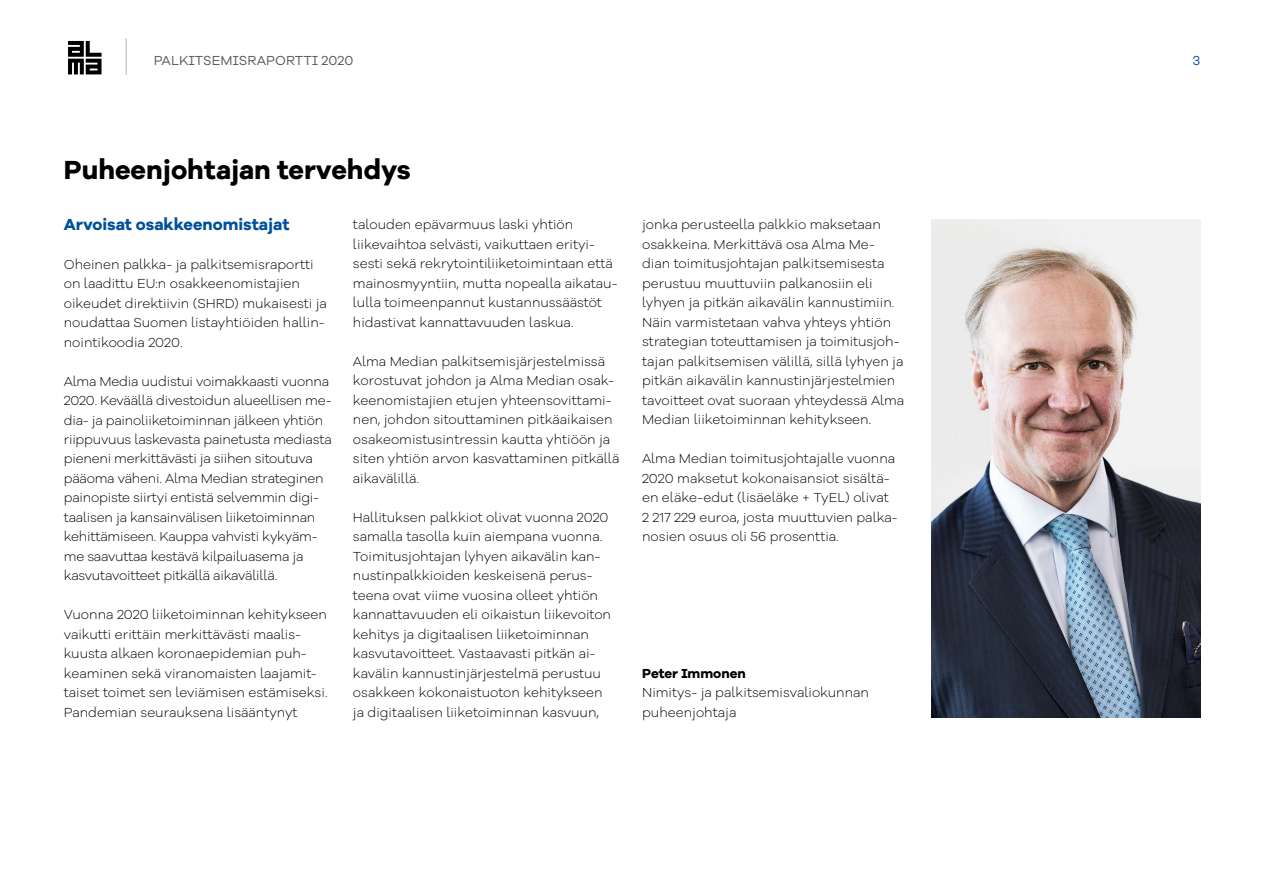
<style>
.page{position:relative;width:1263px;height:893px;background:#fff}
.page>*{position:absolute;margin:0;border:0;box-sizing:border-box;transform-origin:0 0}
.t1{font:700 27px "Galano Grotesque Alt";color:#000}
.t2{font:700 16.5px "Galano Grotesque Alt";color:#00509b}
.t3{font:300 13.5px/19.5px "Galano Grotesque Alt";color:#000}
.t4{font:13.5px "Galano Grotesque Alt";letter-spacing:.01em;color:#58595b}
.t5{font:700 13.5px "Galano Grotesque Alt";color:#000}
.t6{font:13.5px "Galano Grotesque Alt";color:#00509b}
</style>
<div class="page">
<hr style="left:126px;top:38px;width:1px;height:37px;background:#b9afa5">
<svg style="left:68px;top:41px;width:34px;height:33px"></svg>
<img style="left:931px;top:220px;width:269px;height:497px">
<p class="t4" style="left:154px;top:51px;width:201px">PALKITSEMISRAPORTTI 2020</p>
<p class="t6" style="left:1192px;top:51px;width:9px">3</p>
<h1 class="t1" style="left:64px;top:152px;width:349px">Puheenjohtajan tervehdys</h1>
<p class="t2" style="left:64px;top:213px;width:227px">Arvoisat osakkeenomistajat</p>
<p class="t3" style="left:64px;top:254px;width:265px">Oheinen palkka- ja palkitsemisraportti on laadittu EU:n osakkeenomistajien oikeudet direktiivin (SHRD) mukaisesti ja noudattaa Suomen listayhtiöiden hallin&shy;nointikoodia 2020.</p>
<p class="t3" style="left:64px;top:371px;width:269px">Alma Media uudistui voimakkaasti vuonna 2020. Keväällä divestoidun alueellisen me&shy;dia- ja painoliiketoiminnan jälkeen yhtiön riippuvuus laskevasta painetusta mediasta pieneni merkittävästi ja siihen sitoutuva pääoma väheni. Alma Median strateginen painopiste siirtyi entistä selvemmin digi&shy;taalisen ja kansainvälisen liiketoiminnan kehittämiseen. Kauppa vahvisti kykyäm&shy;me saavuttaa kestävä kilpailuasema ja kasvutavoitteet pitkällä aikavälillä.</p>
<p class="t3" style="left:64px;top:605px;width:265px">Vuonna 2020 liiketoiminnan kehitykseen vaikutti erittäin merkittävästi maalis&shy;kuusta alkaen koronaepidemian puh&shy;keaminen sekä viranomaisten laajamit&shy;taiset toimet sen leviämisen estämiseksi.<br>Pandemian seurauksena lisääntynyt</p>
<p class="t3" style="left:353px;top:215px;width:266px">talouden epävarmuus laski yhtiön liikevaihtoa selvästi, vaikuttaen erityi&shy;sesti sekä rekrytointiliiketoimintaan että mainosmyyntiin, mutta nopealla aikatau&shy;lulla toimeenpannut kustannussäästöt hidastivat kannattavuuden laskua.</p>
<p class="t3" style="left:353px;top:351px;width:268px">Alma Median palkitsemisjärjestelmissä korostuvat johdon ja Alma Median osak&shy;keenomistajien etujen yhteensovittami&shy;nen, johdon sitouttaminen pitkäaikaisen osakeomistusintressin kautta yhtiöön ja siten yhtiön arvon kasvattaminen pitkällä aikavälillä.</p>
<p class="t3" style="left:353px;top:507px;width:260px">Hallituksen palkkiot olivat vuonna 2020 samalla tasolla kuin aiempana vuonna.<br>Toimitusjohtajan lyhyen aikavälin kan&shy;nustinpalkkioiden keskeisenä perus&shy;teena ovat viime vuosina olleet yhtiön kannattavuuden eli oikaistun liikevoiton kehitys ja digitaalisen liiketoiminnan kasvutavoitteet. Vastaavasti pitkän ai&shy;kavälin kannustinjärjestelmä perustuu osakkeen kokonaistuoton kehitykseen ja digitaalisen liiketoiminnan kasvuun,</p>
<p class="t3" style="left:642px;top:215px;width:264px">jonka perusteella palkkio maksetaan osakkeina. Merkittävä osa Alma Me&shy;dian toimitusjohtajan palkitsemisesta perustuu muuttuviin palkanosiin eli lyhyen ja pitkän aikavälin kannustimiin.<br>Näin varmistetaan vahva yhteys yhtiön strategian toteuttamisen ja toimitusjoh&shy;tajan palkitsemisen välillä, sillä lyhyen ja pitkän aikavälin kannustinjärjestelmien tavoitteet ovat suoraan yhteydessä Alma Median liiketoiminnan kehitykseen.</p>
<p class="t3" style="left:642px;top:448px;width:257px">Alma Median toimitusjohtajalle vuonna 2020 maksetut kokonaisansiot sisältä&shy;en eläke-edut (lisäeläke + TyEL) olivat 2 217 229 euroa, josta muuttuvien palka&shy;nosien osuus oli 56 prosenttia.</p>
<p class="t5" style="left:642px;top:664px;width:105px">Peter Immonen</p>
<p class="t3" style="left:642px;top:682px;width:228px">Nimitys- ja palkitsemisvaliokunnan puheenjohtaja</p>
</div>
